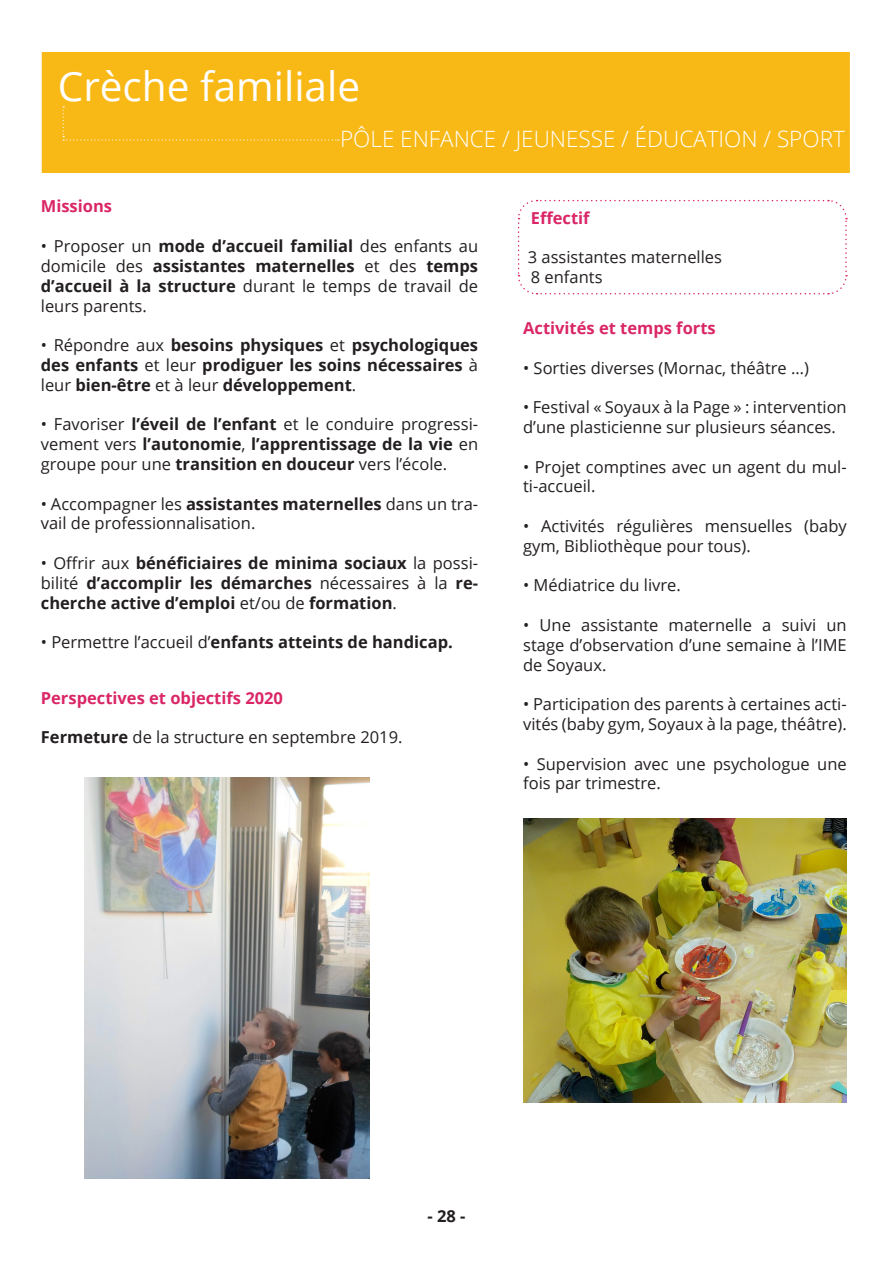
<style>
.page{position:relative;width:893px;height:1263px;background:#fff}
.page>*{position:absolute;margin:0;border:0;box-sizing:border-box;transform-origin:0 0}
.t1{font:40.5px "Open Sans";color:#fff}
.t2{font:300 22.5px "Open Sans";color:#fff}
.t3{font:16.5px/19.8px "Open Sans";color:#231f20}
.t4{font:700 16.5px/19.8px "Open Sans";color:#231f20;text-align:justify}
.t5{font:700 16.5px "Open Sans";color:#da2666}
.s1{font-weight:700}
.s2{font-weight:400}
</style>
<div class="page">
<div style="left:42px;top:52px;width:808px;height:121px;background:#f8b916"></div>
<svg style="left:63px;top:106px;width:276px;height:35px"></svg>
<svg style="left:517px;top:199px;width:330px;height:96px"></svg>
<img style="left:523px;top:819px;width:324px;height:284px">
<img style="left:85px;top:777px;width:285px;height:401px">
<p class="t1" style="left:58px;top:59px;width:304px">Crèche familiale</p>
<p class="t2" style="left:340px;top:124px;width:506px">PÔLE ENFANCE / JEUNESSE / ÉDUCATION / SPORT</p>
<p class="t5" style="left:41px;top:195px;width:73px">Missions</p>
<p class="t3" style="left:41px;top:236px;width:439px;text-align:justify">• Proposer un <span class="s1">mode d’accueil familial</span> des enfants au domicile des <span class="s1">assistantes maternelles</span> et des <span class="s1">temps d’accueil à la structure</span> durant le temps de travail de leurs parents.</p>
<p class="t4" style="left:41px;top:335px;width:439px"><span class="s2">• Répondre aux</span> besoins physiques <span class="s2">et</span> psychologiques des enfants <span class="s2">et leur</span> prodiguer les soins nécessaires <span class="s2">à leur</span> bien-être <span class="s2">et à leur</span> développement<span class="s2">.</span></p>
<p class="t3" style="left:41px;top:414px;width:439px;text-align:justify">• Favoriser <span class="s1">l’éveil de l’enfant</span> et le conduire progressi&shy;vement vers <span class="s1">l’autonomie</span>, <span class="s1">l’apprentissage de la vie</span> en groupe pour une <span class="s1">transition en douceur</span> vers l’école.</p>
<p class="t3" style="left:41px;top:493px;width:439px">• Accompagner les <span class="s1">assistantes maternelles</span> dans un tra&shy;vail de professionnalisation.</p>
<p class="t4" style="left:41px;top:553px;width:439px"><span class="s2">• Offrir aux</span> bénéficiaires de minima sociaux <span class="s2">la possi&shy;bilité</span> d’accomplir les démarches <span class="s2">nécessaires à la</span> re&shy;cherche active d’emploi <span class="s2">et/ou de</span> formation<span class="s2">.</span></p>
<p class="t4" style="left:41px;top:632px;width:413px"><span class="s2">• Permettre l’accueil d’</span>enfants atteints de handicap.</p>
<p class="t5" style="left:41px;top:686px;width:244px">Perspectives et objectifs 2020</p>
<p class="t3" style="left:41px;top:727px;width:363px"><span class="s1">Fermeture</span> de la structure en septembre 2019.</p>
<p class="t5" style="left:531px;top:206px;width:60px">Effectif</p>
<p class="t3" style="left:528px;top:247px;width:196px">3 assistantes maternelles</p>
<p class="t3" style="left:531px;top:267px;width:73px">8 enfants</p>
<p class="t5" style="left:523px;top:316px;width:194px">Activités et temps forts</p>
<p class="t3" style="left:523px;top:357px;width:287px">• Sorties diverses (Mornac, théâtre …)</p>
<p class="t3" style="left:523px;top:397px;width:325px">• Festival « Soyaux à la Page » : intervention d’une plasticienne sur plusieurs séances.</p>
<p class="t3" style="left:523px;top:456px;width:325px">• Projet comptines avec un agent du mul&shy;ti-accueil.</p>
<p class="t3" style="left:523px;top:516px;width:325px">• Activités régulières mensuelles (baby gym, Bibliothèque pour tous).</p>
<p class="t3" style="left:523px;top:575px;width:159px">• Médiatrice du livre.</p>
<p class="t3" style="left:523px;top:615px;width:325px;text-align:justify">• Une assistante maternelle a suivi un stage d’observation d’une semaine à l’IME de Soyaux.</p>
<p class="t3" style="left:523px;top:694px;width:325px">• Participation des parents à certaines acti&shy;vités (baby gym, Soyaux à la page, théâtre).</p>
<p class="t3" style="left:523px;top:753px;width:325px">• Supervision avec une psychologue une fois par trimestre.</p>
<p class="t4" style="left:427px;top:1205px;width:40px">- 28 -</p>
</div>
